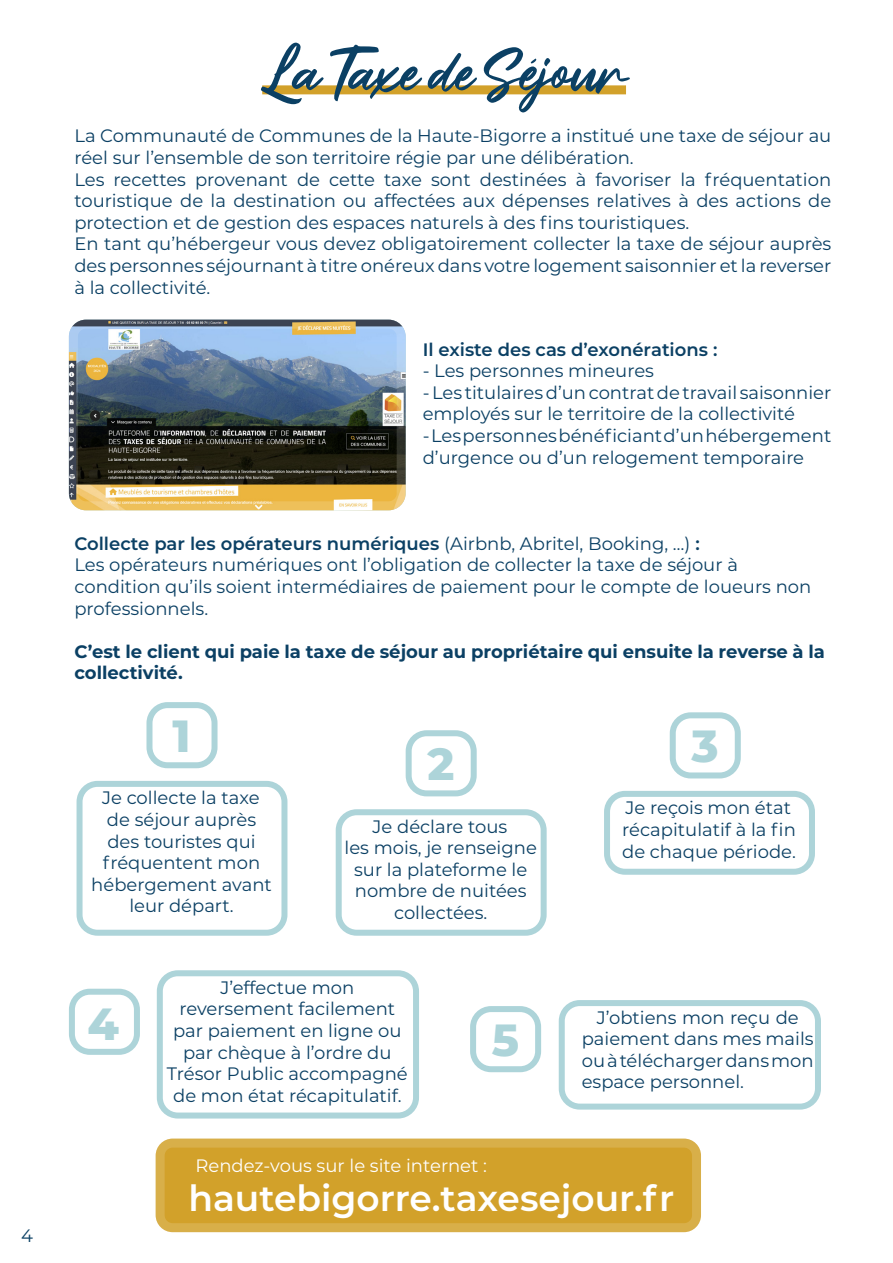
<style>
.page{position:relative;width:893px;height:1263px;background:#fff}
.page>*{position:absolute;margin:0;border:0;box-sizing:border-box;transform-origin:0 0}
.Titre{font:64.5px "Elisabeth";letter-spacing:-.01em;color:#0b4064}
.t1{font:800 45px "Montserrat";color:#add4d9}
.t2{font:600 36px "Montserrat";color:#fff}
.t3{font:18px/21.6px "Montserrat";color:#0b4064}
.t4{font:700 18px/21.6px "Montserrat";color:#0b4064}
.t5{font:600 18px "Montserrat";color:#0b4064}
.t6{font:18px "Montserrat";color:#fff}
.s1{font-weight:600}
</style>
<div class="page">
<div style="left:262px;top:85px;width:364px;height:9px;background:#d2a12a"></div>
<img style="left:79px;top:330px;width:317px;height:170px">
<div style="left:69px;top:320px;width:337px;height:190px;border:9px solid #fff;border-radius:13px"></div>
<div style="left:156px;top:1138px;width:545px;height:94px;background:#d2a12a;border-radius:17px"></div>
<div style="left:156px;top:1138px;width:545px;height:94px;border:9px solid #fff;border-radius:13px"></div>
<div style="left:77px;top:781px;width:210px;height:155px;border:6px solid #add4d9;border-radius:18px"></div>
<div style="left:336px;top:809px;width:211px;height:127px;border:6px solid #add4d9;border-radius:18px"></div>
<div style="left:604px;top:791px;width:211px;height:84px;border:6px solid #add4d9;border-radius:18px"></div>
<div style="left:157px;top:970px;width:262px;height:148px;border:6px solid #add4d9;border-radius:18px"></div>
<div style="left:559px;top:1000px;width:262px;height:109px;border:6px solid #add4d9;border-radius:18px"></div>
<div style="left:146px;top:702px;width:72px;height:66px;border:6px solid #add4d9;border-radius:18px"></div>
<div style="left:406px;top:730px;width:71px;height:66px;border:6px solid #add4d9;border-radius:18px"></div>
<div style="left:670px;top:712px;width:71px;height:66px;border:6px solid #add4d9;border-radius:18px"></div>
<div style="left:69px;top:989px;width:71px;height:66px;border:6px solid #add4d9;border-radius:18px"></div>
<div style="left:470px;top:1006px;width:71px;height:66px;border:6px solid #add4d9;border-radius:18px"></div>
<p class="t3" style="left:21px;top:1224px;width:13px">4</p>
<p class="Titre" style="left:262px;top:28px;width:365px">La Taxe de Séjour</p>
<p class="t3" style="left:74px;top:125px;width:758px">La Communauté de Communes de la Haute-Bigorre a institué une taxe de séjour au réel sur l’ensemble de son territoire régie par une délibération.</p>
<p class="t3" style="left:74px;top:168px;width:758px;text-align:justify">Les recettes provenant de cette taxe sont destinées à favoriser la fréquentation touristique de la destination ou affectées aux dépenses relatives à des actions de protection et de gestion des espaces naturels à des fins touristiques.</p>
<p class="t3" style="left:74px;top:233px;width:758px;text-align:justify">En tant qu’hébergeur vous devez obligatoirement collecter la taxe de séjour auprès des personnes séjournant à titre onéreux dans votre logement saisonnier et la reverser à la collectivité.</p>
<p class="t5" style="left:423px;top:336px;width:296px">Il existe des cas d’exonérations :</p>
<p class="t3" style="left:423px;top:359px;width:233px">- Les personnes mineures</p>
<p class="t3" style="left:423px;top:381px;width:410px">- Les titulaires d’un contrat de travail saisonnier employés sur le territoire de la collectivité</p>
<p class="t3" style="left:423px;top:424px;width:410px">- Les personnes bénéficiant d’un hébergement d’urgence ou d’un relogement temporaire</p>
<p class="t3" style="left:74px;top:532px;width:738px"><span class="s1">Collecte par les opérateurs numériques</span> (Airbnb, Abritel, Booking, …) <span class="s1">:<br></span>Les opérateurs numériques ont l’obligation de collecter la taxe de séjour à condition qu’ils soient intermédiaires de paiement pour le compte de loueurs non professionnels.</p>
<p class="t4" style="left:74px;top:640px;width:752px">C’est le client qui paie la taxe de séjour au propriétaire qui ensuite la reverse à la collectivité.</p>
<p class="t1" style="left:173px;top:703px;width:20px">1</p>
<p class="t3" style="left:91px;top:786px;width:182px;text-align:center">Je collecte la taxe de séjour auprès des touristes qui fréquentent mon hébergement avant leur départ.</p>
<p class="t1" style="left:427px;top:731px;width:28px">2</p>
<p class="t3" style="left:345px;top:815px;width:194px;text-align:center">Je déclare tous<br>les mois, je renseigne sur la plateforme le nombre de nuitées collectées.</p>
<p class="t1" style="left:88px;top:991px;width:33px">4</p>
<p class="t3" style="left:167px;top:976px;width:242px;text-align:center">J’effectue mon reversement facilement par paiement en ligne ou par chèque à l’ordre du<br>Trésor Public accompagné de mon état récapitulatif.</p>
<p class="t1" style="left:492px;top:1007px;width:29px">5</p>
<p class="t1" style="left:691px;top:713px;width:29px">3</p>
<p class="t3" style="left:622px;top:796px;width:175px">Je reçois mon état récapitulatif à la fin de chaque période.</p>
<p class="t3" style="left:582px;top:1006px;width:233px;text-indent:15px">J’obtiens mon reçu de paiement dans mes mails ou à télécharger dans mon espace personnel.</p>
<p class="t6" style="left:196px;top:1153px;width:293px">Rendez-vous sur le site internet :</p>
<p class="t2" style="left:188px;top:1172px;width:487px">hautebigorre.taxesejour.fr</p>
</div>
